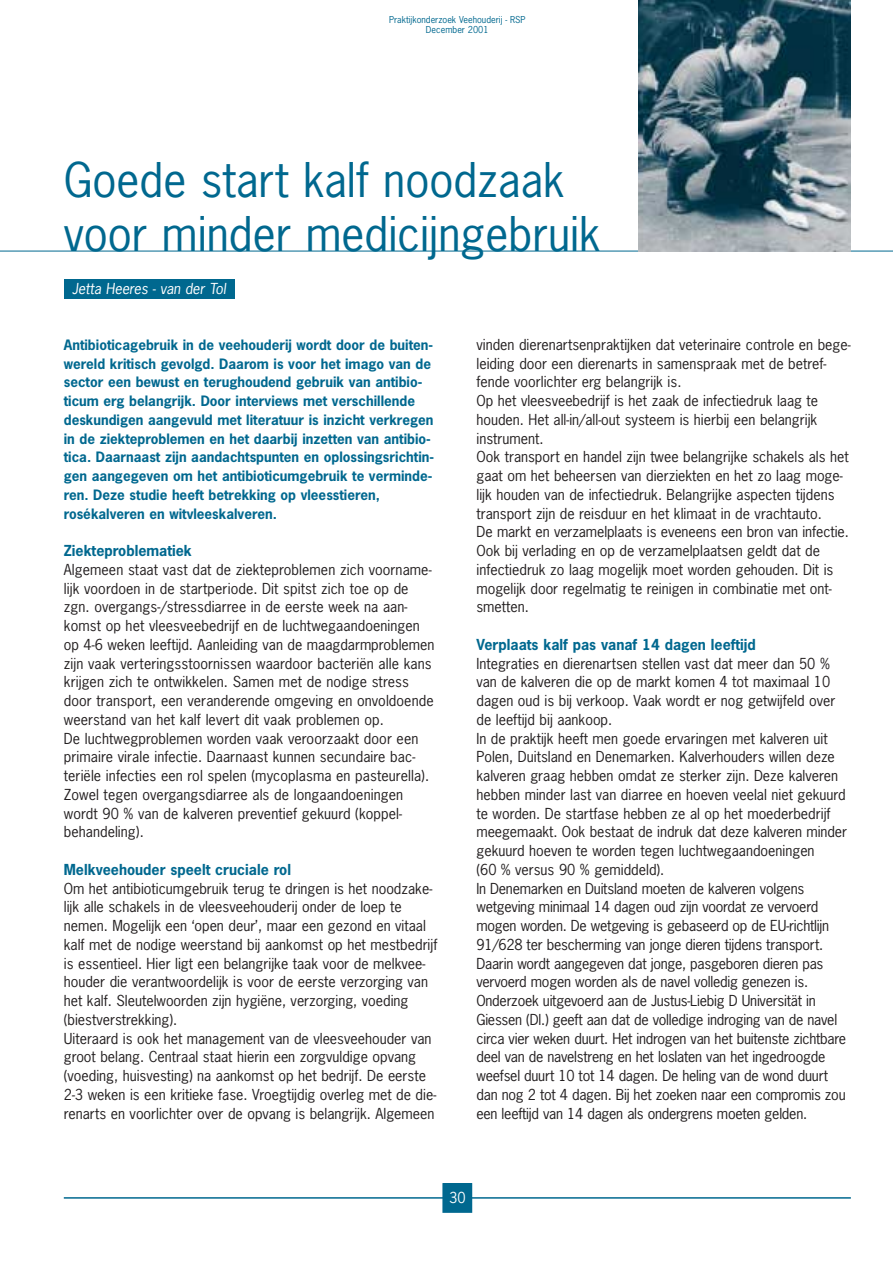
<style>
.page{position:relative;width:893px;height:1263px;background:#fff}
.page>*{position:absolute;margin:0;border:0;box-sizing:border-box;transform-origin:0 0}
.t1{font:45px/54px "News Gothic";color:#00688f}
.t2{font:14.25px/18.8px "News Gothic";color:#231f20}
.t3{font:700 14.25px "News Gothic";color:#00688f}
.t4{font:14.25px "News Gothic";color:#fff}
.t5{font:700 13.5px/18.8px "News Gothic";color:#00688f}
.t6{font:9px/10.8px "News Gothic";color:#00688f;text-align:center}
</style>
<div class="page">
<hr style="left:64px;top:1197px;width:786px;height:2px;background:#00688f">
<div style="left:443px;top:1184px;width:28px;height:28px;background:#00688f"></div>
<div style="left:442px;top:1183px;width:30px;height:30px;border:2px solid #00688f"></div>
<hr style="left:0;top:251px;width:892px;height:1px;background:#00688f">
<div style="left:64px;top:279px;width:170px;height:19px;background:#00688f"></div>
<img style="left:638px;top:0;width:212px;height:251px">
<p class="t6" style="left:389px;top:14px;width:138px">Praktijkonderzoek Veehouderij - RSP<br>December 2001</p>
<h1 class="t1" style="left:64px;top:157px;width:538px">Goede start kalf noodzaak voor minder medicijngebruik</h1>
<p class="t4" style="left:72px;top:282px;width:157px">Jetta Heeres - van der Tol</p>
<p class="t5" style="left:64px;top:336px;width:372px">Antibioticagebruik in de veehouderij wordt door de buiten&shy;wereld kritisch gevolgd. Daarom is voor het imago van de sector een bewust en terughoudend gebruik van antibio&shy;ticum erg belangrijk. Door interviews met verschillende deskundigen aangevuld met literatuur is inzicht verkregen in de ziekteproblemen en het daarbij inzetten van antibio&shy;tica. Daarnaast zijn aandachtspunten en oplossingsrichtin&shy;gen aangegeven om het antibioticumgebruik te verminde&shy;ren. Deze studie heeft betrekking op vleesstieren, rosékalveren en witvleeskalveren.</p>
<p class="t3" style="left:64px;top:545px;width:130px">Ziekteproblematiek</p>
<p class="t2" style="left:64px;top:561px;width:372px">Algemeen staat vast dat de ziekteproblemen zich voorname&shy;lijk voordoen in de startperiode. Dit spitst zich toe op de zgn. overgangs-/stressdiarree in de eerste week na aan&shy;komst op het vleesveebedrijf en de luchtwegaandoeningen op 4-6 weken leeftijd. Aanleiding van de maagdarmproblemen zijn vaak verteringsstoornissen waardoor bacteriën alle kans krijgen zich te ontwikkelen. Samen met de nodige stress door transport, een veranderende omgeving en onvoldoende weerstand van het kalf levert dit vaak problemen op.<br>De luchtwegproblemen worden vaak veroorzaakt door een primaire virale infectie. Daarnaast kunnen secundaire bac&shy;teriële infecties een rol spelen (mycoplasma en pasteurella).<br>Zowel tegen overgangsdiarree als de longaandoeningen wordt 90 % van de kalveren preventief gekuurd (koppel&shy;behandeling).</p>
<p class="t3" style="left:64px;top:864px;width:229px">Melkveehouder speelt cruciale rol</p>
<p class="t2" style="left:64px;top:880px;width:375px">Om het antibioticumgebruik terug te dringen is het noodzake&shy;lijk alle schakels in de vleesveehouderij onder de loep te nemen. Mogelijk een ‘open deur’, maar een gezond en vitaal kalf met de nodige weerstand bij aankomst op het mestbedrijf is essentieel. Hier ligt een belangrijke taak voor de melkvee&shy;houder die verantwoordelijk is voor de eerste verzorging van het kalf. Sleutelwoorden zijn hygiëne, verzorging, voeding (biestverstrekking).<br>Uiteraard is ook het management van de vleesveehouder van groot belang. Centraal staat hierin een zorgvuldige opvang (voeding, huisvesting) na aankomst op het bedrijf. De eerste 2-3 weken is een kritieke fase. Vroegtijdig overleg met de die&shy;renarts en voorlichter over de opvang is belangrijk. Algemeen</p>
<p class="t2" style="left:476px;top:336px;width:375px">vinden dierenartsenpraktijken dat veterinaire controle en bege&shy;leiding door een dierenarts in samenspraak met de betref&shy;fende voorlichter erg belangrijk is.<br>Op het vleesveebedrijf is het zaak de infectiedruk laag te houden. Het all-in/all-out systeem is hierbij een belangrijk instrument.<br>Ook transport en handel zijn twee belangrijke schakels als het gaat om het beheersen van dierziekten en het zo laag moge&shy;lijk houden van de infectiedruk. Belangrijke aspecten tijdens transport zijn de reisduur en het klimaat in de vrachtauto.<br>De markt en verzamelplaats is eveneens een bron van infectie.<br>Ook bij verlading en op de verzamelplaatsen geldt dat de infectiedruk zo laag mogelijk moet worden gehouden. Dit is mogelijk door regelmatig te reinigen in combinatie met ont&shy;smetten.</p>
<p class="t3" style="left:476px;top:639px;width:281px">Verplaats kalf pas vanaf 14 dagen leeftijd</p>
<p class="t2" style="left:476px;top:655px;width:372px">Integraties en dierenartsen stellen vast dat meer dan 50 % van de kalveren die op de markt komen 4 tot maximaal 10 dagen oud is bij verkoop. Vaak wordt er nog getwijfeld over de leeftijd bij aankoop.<br>In de praktijk heeft men goede ervaringen met kalveren uit Polen, Duitsland en Denemarken. Kalverhouders willen deze kalveren graag hebben omdat ze sterker zijn. Deze kalveren hebben minder last van diarree en hoeven veelal niet gekuurd te worden. De startfase hebben ze al op het moederbedrijf meegemaakt. Ook bestaat de indruk dat deze kalveren minder gekuurd hoeven te worden tegen luchtwegaandoeningen<br>(60 % versus 90 % gemiddeld).<br>In Denemarken en Duitsland moeten de kalveren volgens wetgeving minimaal 14 dagen oud zijn voordat ze vervoerd mogen worden. De wetgeving is gebaseerd op de EU-richtlijn 91/628 ter bescherming van jonge dieren tijdens transport.<br>Daarin wordt aangegeven dat jonge, pasgeboren dieren pas vervoerd mogen worden als de navel volledig genezen is.<br>Onderzoek uitgevoerd aan de Justus-Liebig D Universität in Giessen (Dl.) geeft aan dat de volledige indroging van de navel circa vier weken duurt. Het indrogen van het buitenste zichtbare deel van de navelstreng en het loslaten van het ingedroogde weefsel duurt 10 tot 14 dagen. De heling van de wond duurt dan nog 2 tot 4 dagen. Bij het zoeken naar een compromis zou een leeftijd van 14 dagen als ondergrens moeten gelden.</p>
<p class="t4" style="left:449px;top:1192px;width:18px">30</p>
</div>
